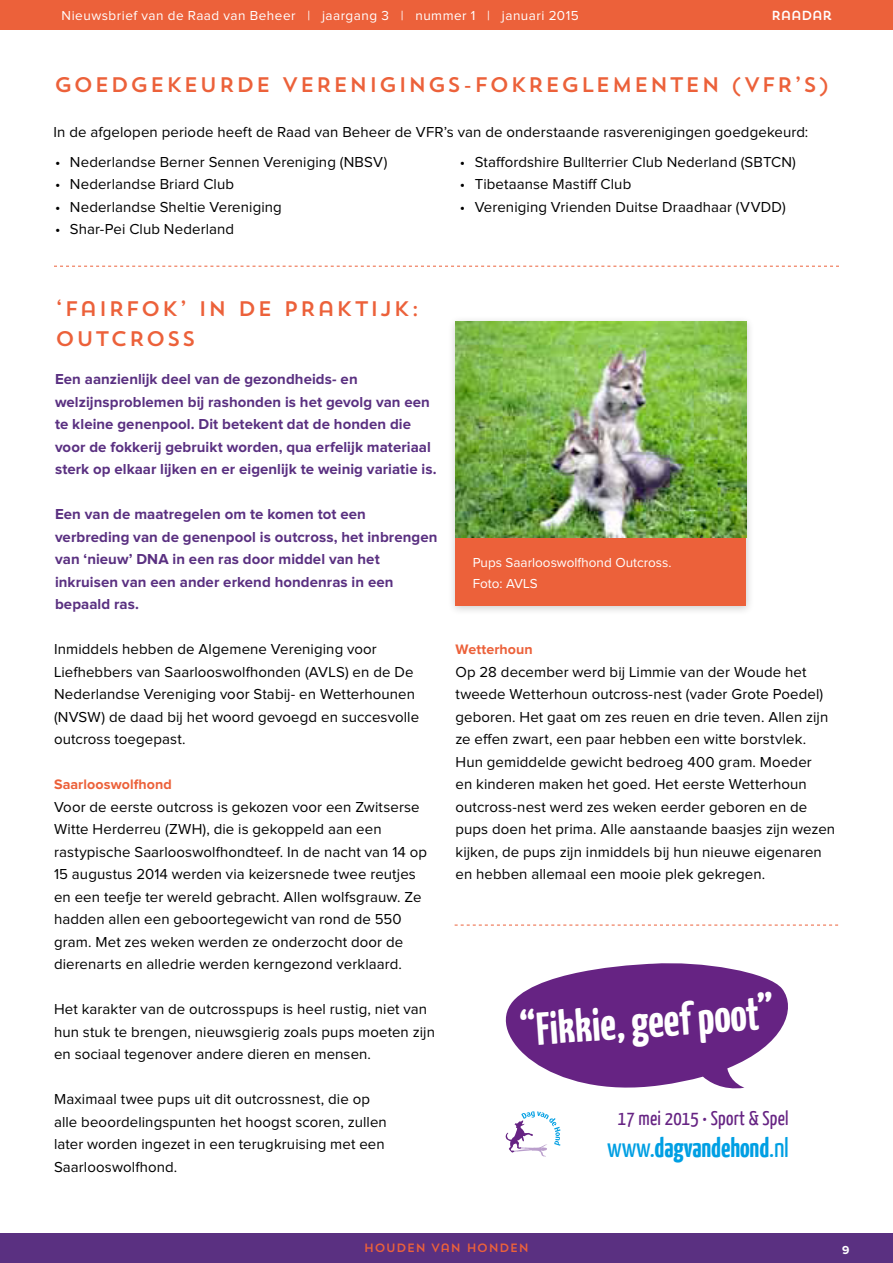
<style>
.page{position:relative;width:893px;height:1263px;background:#fff}
.page>*{position:absolute;margin:0;border:0;box-sizing:border-box;transform-origin:0 0}
.t1{font:700 45.9px "Yanone Kaffeesatz";color:#fff}
.t2{font:700 27.3px "Yanone Kaffeesatz";letter-spacing:-.005em;color:#009fe3}
.t3{font:21px/30px "Trend Sans One";letter-spacing:.045em;color:#ec613a}
.t4{font:19.95px "Yanone Kaffeesatz";letter-spacing:.015em;color:#662383}
.t5{font:15px/22.5px "Proxima Nova";letter-spacing:.005em;color:#000}
.t6{font:700 15px/22.5px "Proxima Nova";letter-spacing:.005em;color:#5a3081}
.t7{font:700 14.25px "Proxima Nova";letter-spacing:.005em;color:#ec613a}
.t8{font:13.5px "Proxima Nova";letter-spacing:.035em;color:#fff}
.t9{font:13.5px/21px "Proxima Nova";color:#fff}
.t10{font:13.05px "Trend Sans One";letter-spacing:-.07em;color:#fff}
.t11{font:12px "Trend Sans One";color:#ec613a}
.t12{font:700 12px "Proxima Nova";color:#fff}
.s1{font-weight:400}
</style>
<div class="page">
<div style="left:0;top:1233px;width:893px;height:30px;background:#5a3081"></div>
<div style="left:0;top:0;width:893px;height:30px;background:#ec613a"></div>
<svg style="left:54px;top:266px;width:785px;height:1px"></svg>
<svg style="left:505px;top:963px;width:283px;height:194px"></svg>
<svg style="left:455px;top:925px;width:383px;height:1px"></svg>
<div style="left:447px;top:315px;width:308px;height:300px;background:#000;opacity:.2"></div>
<img style="left:456px;top:321px;width:290px;height:217px">
<div style="left:456px;top:538px;width:290px;height:67px;background:#ec613a"></div>
<p class="t8" style="left:62px;top:9px;width:519px">Nieuwsbrief van de Raad van Beheer | jaargang 3 | nummer 1 | januari 2015</p>
<p class="t10" style="left:771px;top:7px;width:63px">RAADAR</p>
<h3 class="t3" style="left:54px;top:69px;width:777px">GOEDGEKEURDE VERENIGINGS-FOKREGLEMENTEN (VFR’S)</h3>
<p class="t5" style="left:54px;top:121px;width:756px">In de afgelopen periode heeft de Raad van Beheer de VFR’s van de onderstaande rasverenigingen goedgekeurd:</p>
<p class="t5" style="left:55px;top:151px;width:334px">• Nederlandse Berner Sennen Vereniging (NBSV)</p>
<p class="t5" style="left:55px;top:173px;width:180px">• Nederlandse Briard Club</p>
<p class="t5" style="left:55px;top:196px;width:228px">• Nederlandse Sheltie Vereniging</p>
<p class="t5" style="left:55px;top:218px;width:181px">• Shar-Pei Club Nederland</p>
<p class="t5" style="left:460px;top:151px;width:338px">• Staffordshire Bullterrier Club Nederland (SBTCN)</p>
<p class="t5" style="left:460px;top:173px;width:173px">• Tibetaanse Mastiff Club</p>
<p class="t5" style="left:460px;top:196px;width:327px">• Vereniging Vrienden Duitse Draadhaar (VVDD)</p>
<h3 class="t3" style="left:55px;top:293px;width:366px">‘FAIRFOK’ IN DE PRAKTIJK:<br>OUTCROSS</h3>
<p class="t6" style="left:55px;top:368px;width:383px">Een aanzienlijk deel van de gezondheids- en welzijnsproblemen bij rashonden is het gevolg van een te kleine genenpool. Dit betekent dat de honden die voor de fokkerij gebruikt worden, qua erfelijk materiaal sterk op elkaar lijken en er eigenlijk te weinig variatie is.</p>
<p class="t6" style="left:55px;top:503px;width:384px">Een van de maatregelen om te komen tot een verbreding van de genenpool is outcross, het inbrengen van ‘nieuw’ DNA in een ras door middel van het inkruisen van een ander erkend hondenras in een bepaald ras.</p>
<p class="t5" style="left:54px;top:638px;width:367px">Inmiddels hebben de Algemene Vereniging voor Liefhebbers van Saarlooswolfhonden (AVLS) en de De Nederlandse Vereniging voor Stabij- en Wetterhounen (NVSW) de daad bij het woord gevoegd en succesvolle outcross toegepast.</p>
<p class="t7" style="left:54px;top:778px;width:119px">Saarlooswolfhond</p>
<p class="t5" style="left:54px;top:796px;width:375px">Voor de eerste outcross is gekozen voor een Zwitserse Witte Herderreu (ZWH), die is gekoppeld aan een rastypische Saarlooswolfhondteef. In de nacht van 14 op 15 augustus 2014 werden via keizersnede twee reutjes en een teefje ter wereld gebracht. Allen wolfsgrauw. Ze hadden allen een geboortegewicht van rond de 550 gram. Met zes weken werden ze onderzocht door de dierenarts en alledrie werden kerngezond verklaard.</p>
<p class="t5" style="left:54px;top:998px;width:382px">Het karakter van de outcrosspups is heel rustig, niet van hun stuk te brengen, nieuwsgierig zoals pups moeten zijn en sociaal tegenover andere dieren en mensen.</p>
<p class="t5" style="left:54px;top:1088px;width:334px">Maximaal twee pups uit dit outcrossnest, die op alle beoordelingspunten het hoogst scoren, zullen later worden ingezet in een terugkruising met een Saarlooswolfhond.</p>
<p class="t9" style="left:473px;top:552px;width:200px">Pups Saarlooswolfhond Outcross.<br>Foto: AVLS</p>
<p class="t7" style="left:455px;top:643px;width:79px">Wetterhoun</p>
<p class="t5" style="left:455px;top:661px;width:381px">Op 28 december werd bij Limmie van der Woude het tweede Wetterhoun outcross-nest (vader Grote Poedel) geboren. Het gaat om zes reuen en drie teven. Allen zijn ze effen zwart, een paar hebben een witte borstvlek.<br>Hun gemiddelde gewicht bedroeg 400 gram. Moeder<br>en kinderen maken het goed. Het eerste Wetterhoun outcross-nest werd zes weken eerder geboren en de pups doen het prima. Alle aanstaande baasjes zijn wezen kijken, de pups zijn inmiddels bij hun nieuwe eigenaren en hebben allemaal een mooie plek gekregen.</p>
<h1 class="t1" style="left:518px;top:1002px;width:256px;rotate:-4deg">“Fikkie, geef poot”</h1>
<h3 class="t4" style="left:618px;top:1106px;width:172px">17 mei 2015 • Sport &amp; Spel</h3>
<h2 class="t2" style="left:607px;top:1130px;width:183px"><span class="s1">www.</span>dagvandehond<span class="s1">.nl</span></h2>
<p class="t11" style="left:364px;top:1240px;width:167px">HOUDEN VAN HONDEN</p>
<p class="t12" style="left:842px;top:1245px;width:9px">9</p>
</div>
